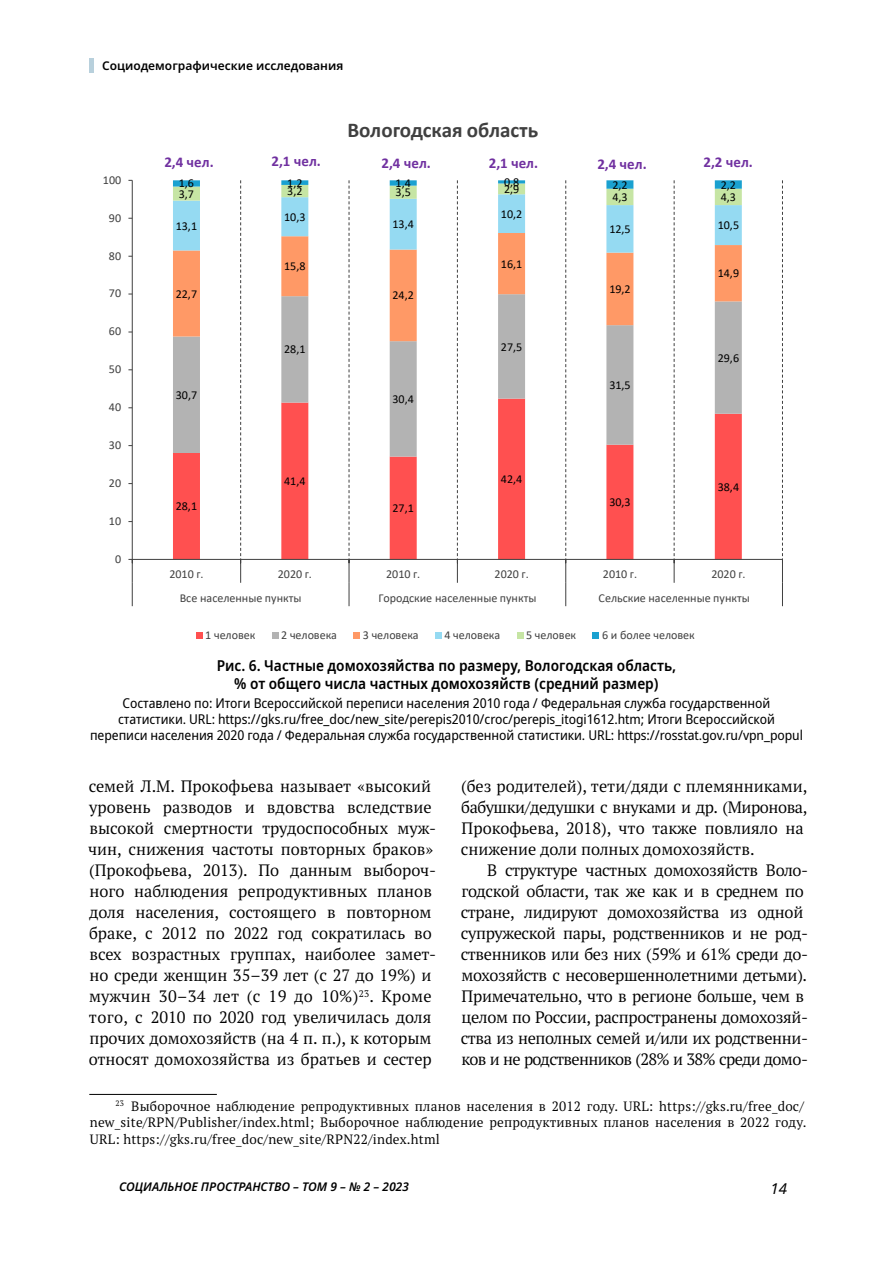
<style>
.page{position:relative;width:893px;height:1263px;background:#fff}
.page>*{position:absolute;margin:0;border:0;box-sizing:border-box;transform-origin:0 0}
.t1{font:700 21px "Calibri";color:#404040}
.t2{font:16.5px/21px "PT Serif Pro";letter-spacing:-.01em;color:#000}
.t3{font:600 semi-condensed 15px/18px "Noto Sans";color:#000;text-align:center}
.t4{font:700 15px "Calibri";letter-spacing:.005em;color:#7030a0}
.t5{font:italic 15px "Noto Sans";color:#000}
.t6{font:semi-condensed 13.5px/16.2px "Noto Sans";letter-spacing:-.005em;color:#000;text-align:center}
.t7{font:13.5px/16.5px "PT Serif Pro";letter-spacing:.015em;color:#000}
.t8{font:12.15px "Calibri";color:#000}
.t9{font:12.15px "Calibri";color:#404040}
.t10{font:12px "Calibri";color:#404040}
.t11{font:12px "Calibri";color:#000}
.t12{font:italic 600 12px "Noto Sans";color:#000}
.t13{font:600 12px "Noto Sans";color:#000}
</style>
<div class="page">
<div style="left:89px;top:58px;width:5px;height:15px;background:#b8d0dc"></div>
<hr style="left:89px;top:1094px;width:128px;height:1px;background:#000">
<hr style="left:132px;top:180px;width:1px;height:379px;background:#404040">
<hr style="left:132px;top:559px;width:650px;height:1px;background:#404040">
<svg style="left:128px;top:559px;width:5px;height:47px"></svg>
<svg style="left:173px;top:180px;width:569px;height:426px"></svg>
<svg style="left:782px;top:180px;width:1px;height:426px"></svg>
<div style="left:196px;top:632px;width:7px;height:6px;background:#ff5050"></div>
<svg style="left:272px;top:632px;width:6px;height:6px"></svg>
<div style="left:353px;top:632px;width:7px;height:6px;background:#f96"></div>
<div style="left:435px;top:632px;width:7px;height:6px;background:#95daf2"></div>
<svg style="left:517px;top:632px;width:6px;height:6px"></svg>
<svg style="left:593px;top:632px;width:6px;height:6px"></svg>
<p class="t13" style="left:102px;top:59px;width:243px">Социодемографические исследования</p>
<p class="t1" style="left:347px;top:115px;width:192px">Вологодская область</p>
<p class="t10" style="left:103px;top:171px;width:20px">100</p>
<p class="t10" style="left:109px;top:209px;width:14px">90</p>
<p class="t10" style="left:109px;top:247px;width:14px">80</p>
<p class="t10" style="left:109px;top:285px;width:14px">70</p>
<p class="t10" style="left:109px;top:323px;width:14px">60</p>
<p class="t9" style="left:109px;top:361px;width:14px">50</p>
<p class="t10" style="left:109px;top:399px;width:14px">40</p>
<p class="t10" style="left:109px;top:437px;width:14px">30</p>
<p class="t10" style="left:109px;top:475px;width:14px">20</p>
<p class="t10" style="left:109px;top:513px;width:14px">10</p>
<p class="t10" style="left:115px;top:550px;width:8px">0</p>
<p class="t4" style="left:164px;top:151px;width:51px">2,4 чел.</p>
<p class="t4" style="left:272px;top:151px;width:51px">2,1 чел.</p>
<p class="t4" style="left:382px;top:152px;width:51px">2,4 чел.</p>
<p class="t4" style="left:489px;top:153px;width:51px">2,1 чел.</p>
<p class="t4" style="left:597px;top:153px;width:51px">2,4 чел.</p>
<p class="t4" style="left:704px;top:151px;width:51px">2,2 чел.</p>
<p class="t11" style="left:179px;top:175px;width:17px">1,6</p>
<p class="t11" style="left:287px;top:174px;width:17px">1,2</p>
<p class="t11" style="left:396px;top:175px;width:17px">1,4</p>
<p class="t11" style="left:504px;top:174px;width:17px">0,8</p>
<p class="t11" style="left:612px;top:176px;width:17px">2,2</p>
<p class="t11" style="left:721px;top:176px;width:17px">2,2</p>
<p class="t11" style="left:179px;top:185px;width:17px">3,7</p>
<p class="t11" style="left:287px;top:183px;width:17px">3,2</p>
<p class="t8" style="left:396px;top:184px;width:17px">3,5</p>
<p class="t11" style="left:504px;top:181px;width:17px">2,9</p>
<p class="t11" style="left:612px;top:189px;width:17px">4,3</p>
<p class="t11" style="left:721px;top:189px;width:17px">4,3</p>
<p class="t11" style="left:176px;top:217px;width:23px">13,1</p>
<p class="t11" style="left:284px;top:208px;width:23px">10,3</p>
<p class="t11" style="left:393px;top:216px;width:23px">13,4</p>
<p class="t11" style="left:501px;top:205px;width:23px">10,2</p>
<p class="t11" style="left:609px;top:221px;width:23px">12,5</p>
<p class="t11" style="left:718px;top:217px;width:23px">10,5</p>
<p class="t11" style="left:284px;top:258px;width:23px">15,8</p>
<p class="t11" style="left:501px;top:255px;width:23px">16,1</p>
<p class="t11" style="left:718px;top:265px;width:23px">14,9</p>
<p class="t11" style="left:176px;top:285px;width:23px">22,7</p>
<p class="t11" style="left:392px;top:287px;width:23px">24,2</p>
<p class="t11" style="left:609px;top:281px;width:23px">19,2</p>
<p class="t11" style="left:284px;top:341px;width:23px">28,1</p>
<p class="t11" style="left:501px;top:338px;width:23px">27,5</p>
<p class="t11" style="left:718px;top:349px;width:23px">29,6</p>
<p class="t8" style="left:176px;top:386px;width:23px">30,7</p>
<p class="t11" style="left:392px;top:391px;width:23px">30,4</p>
<p class="t8" style="left:609px;top:376px;width:23px">31,5</p>
<p class="t11" style="left:284px;top:473px;width:23px">41,4</p>
<p class="t11" style="left:501px;top:471px;width:23px">42,4</p>
<p class="t11" style="left:718px;top:478px;width:23px">38,4</p>
<p class="t11" style="left:176px;top:498px;width:23px">28,1</p>
<p class="t11" style="left:392px;top:500px;width:23px">27,1</p>
<p class="t11" style="left:609px;top:494px;width:23px">30,3</p>
<p class="t10" style="left:169px;top:566px;width:36px">2010 г.</p>
<p class="t10" style="left:278px;top:566px;width:36px">2020 г.</p>
<p class="t10" style="left:386px;top:566px;width:36px">2010 г.</p>
<p class="t10" style="left:495px;top:566px;width:36px">2020 г.</p>
<p class="t10" style="left:603px;top:566px;width:36px">2010 г.</p>
<p class="t10" style="left:711px;top:566px;width:36px">2020 г.</p>
<p class="t10" style="left:180px;top:589px;width:123px">Все населенные пункты</p>
<p class="t10" style="left:378px;top:589px;width:159px">Городские населенные пункты</p>
<p class="t10" style="left:599px;top:589px;width:153px">Сельские населенные пункты</p>
<p class="t10" style="left:205px;top:626px;width:52px">1 человек</p>
<p class="t10" style="left:281px;top:626px;width:57px">2 человека</p>
<p class="t10" style="left:363px;top:626px;width:57px">3 человека</p>
<p class="t10" style="left:444px;top:626px;width:57px">4 человека</p>
<p class="t10" style="left:526px;top:626px;width:52px">5 человек</p>
<p class="t10" style="left:602px;top:626px;width:94px">6 и более человек</p>
<p class="t3" style="left:217px;top:657px;width:461px">Рис. 6. Частные домохозяйства по размеру, Вологодская область, % от общего числа частных домохозяйств (средний размер)</p>
<p class="t6" style="left:90px;top:695px;width:714px">Составлено по: Итоги Всероссийской переписи населения 2010 года / Федеральная служба государственной статистики. URL: https://gks.ru/free_doc/new_site/perepis2010/croc/perepis_itogi1612.htm; Итоги Всероссийской переписи населения 2020 года / Федеральная служба государственной статистики. URL: https://rosstat.gov.ru/vpn_popul</p>
<p class="t2" style="left:461px;top:775px;width:348px">(без родителей), тети/дяди с племянниками, бабушки/дедушки с внуками и др. (Миронова, Прокофьева, 2018), что также повлияло на снижение доли полных домохозяйств.</p>
<p class="t2" style="left:461px;top:859px;width:349px;text-indent:26px">В структуре частных домохозяйств Воло&shy;годской области, так же как и в среднем по стране, лидируют домохозяйства из одной супружеской пары, родственников и не род&shy;ственников или без них (59% и 61% среди до&shy;мохозяйств с несовершеннолетними детьми).<br>Примечательно, что в регионе больше, чем в целом по России, распространены домохозяй&shy;ства из неполных семей и/или их родственни&shy;ков и не родственников (28% и 38% среди домо-</p>
<p class="t2" style="left:88px;top:775px;width:350px">семей Л.М. Прокофьева называет «высокий уровень разводов и вдовства вследствие высокой смертности трудоспособных муж&shy;чин, снижения частоты повторных браков» (Прокофьева, 2013). По данным выбороч&shy;ного наблюдения репродуктивных планов доля населения, состоящего в повторном браке, с 2012 по 2022 год сократилась во всех возрастных группах, наиболее замет&shy;но среди женщин 35–39 лет (с 27 до 19%) и мужчин 30–34 лет (с 19 до 10%)<sup>23</sup>. Кроме того, с 2010 по 2020 год увеличилась доля прочих домохозяйств (на 4 п. п.), к которым относят домохозяйства из братьев и сестер</p>
<p class="t7" style="left:90px;top:1097px;width:718px;text-indent:26px"><sup>23</sup> Выборочное наблюдение репродуктивных планов населения в 2012 году. URL: https://gks.ru/free_doc/ new_site/RPN/Publisher/index.html; Выборочное наблюдение репродуктивных планов населения в 2022 году.<br>URL: https://gks.ru/free_doc/new_site/RPN22/index.html</p>
<p class="t12" style="left:119px;top:1178px;width:292px">СОЦИАЛЬНОЕ ПРОСТРАНСТВО – ТОМ 9 – № 2 – 2023</p>
<p class="t5" style="left:771px;top:1178px;width:18px">14</p>
</div>
